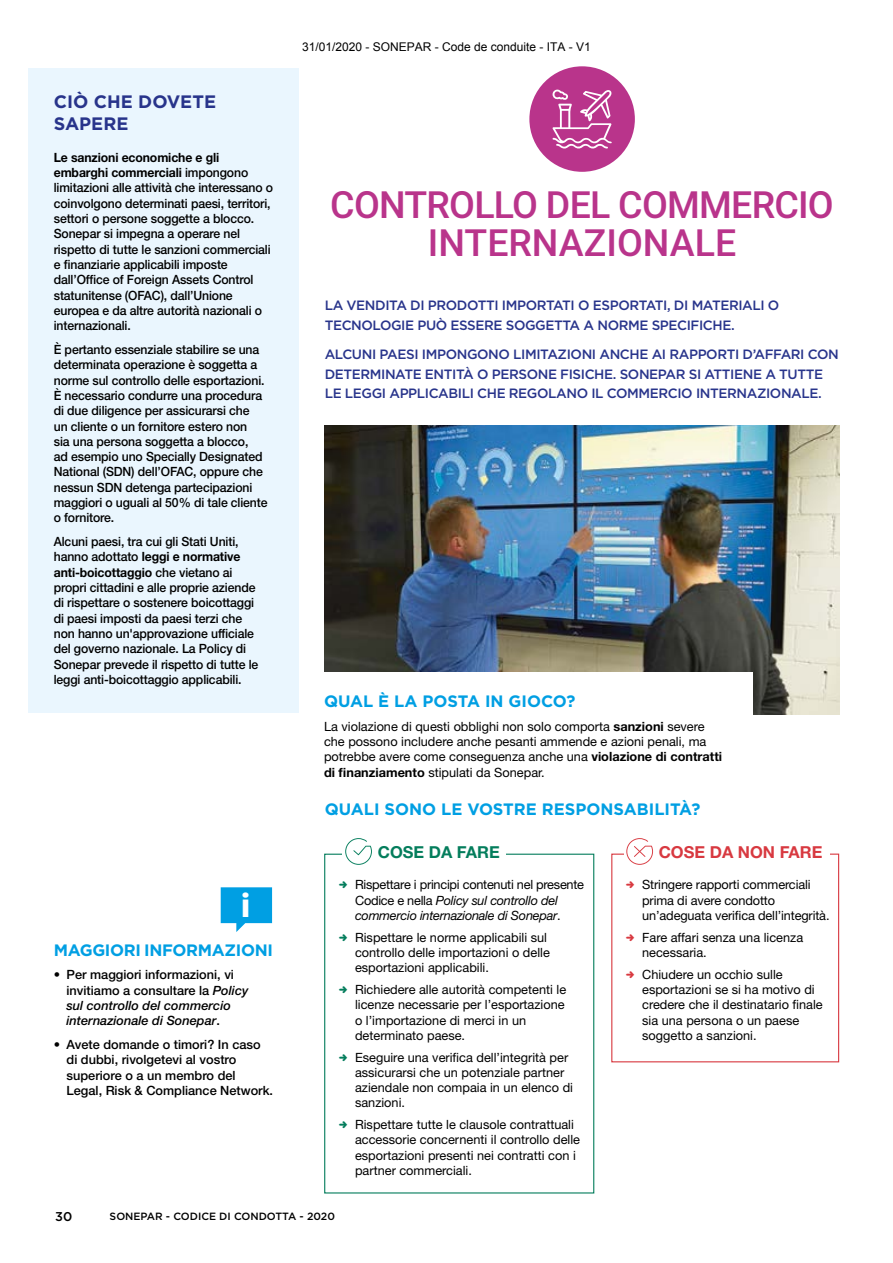
<style>
.page{position:relative;width:893px;height:1263px;background:#fff}
.page>*{position:absolute;margin:0;border:0;box-sizing:border-box;transform-origin:0 0}
.t1{font:500 37.5px/37.8px "Roboto";letter-spacing:-.02em;color:#b9348b;text-align:center}
.t2{font:900 33px "Roboto";color:#fff}
.t3{font:700 18px/21.6px "Gotham";color:#28348b}
.t4{font:700 16.5px "Gotham";letter-spacing:-.005em;color:#009fe3}
.t5{font:700 16.5px "Helvetica Neue LT Std";color:#d83940}
.t6{font:700 16.5px "Helvetica Neue LT Std";color:#047d5c}
.t7{font:500 13.5px/19.5px "Gotham";letter-spacing:-.03em;color:#28348b}
.t8{font:500 12.75px/15.3px "Helvetica Neue LT Std";letter-spacing:-.01em;color:#000;scale:.96 1}
.t9{font:12.75px/15.3px "Helvetica Neue LT Std";color:#000}
.t10{font:500 12.75px/15.3px "Helvetica Neue LT Std";letter-spacing:-.01em;color:#000}
.t11{font:italic 12.75px/15.3px "Helvetica Neue LT Std";letter-spacing:-.02em;color:#000}
.t12{font:italic 500 12.75px/15.3px "Helvetica Neue LT Std";color:#000}
.t13{font:500 12.75px "Gotham";color:#000}
.t14{font:12px "Arial";color:#000}
.t15{font:500 10.5px "Gotham";color:#000}
.s1{font-weight:700}
.s2{font-style:normal}
</style>
<div class="page">
<div style="left:611px;top:853px;width:228px;height:209px;border:1px solid #d83940"></div>
<div style="left:624px;top:846px;width:92px;height:22px;background:#fff"></div>
<svg style="left:626px;top:838px;width:27px;height:27px"></svg>
<div style="left:659px;top:846px;width:171px;height:19px;background:#fff"></div>
<div style="left:28px;top:68px;width:271px;height:645px;background:#eaf6fe"></div>
<svg style="left:221px;top:887px;width:51px;height:45px"></svg>
<div style="left:324px;top:854px;width:270px;height:339px;border:1px solid #047d5c"></div>
<div style="left:342px;top:846px;width:68px;height:22px;background:#fff"></div>
<svg style="left:345px;top:838px;width:27px;height:27px"></svg>
<div style="left:378px;top:846px;width:128px;height:19px;background:#fff"></div>
<img style="left:325px;top:425px;width:514px;height:289px">
<div style="left:529px;top:66px;width:106px;height:106px;background:#b9348b;border-radius:50%"></div>
<svg style="left:552px;top:89px;width:60px;height:60px"></svg>
<div style="left:315px;top:672px;width:438px;height:111px;background:#fff"></div>
<h3 class="t3" style="left:54px;top:91px;width:164px">CIÒ CHE DOVETE<br>SAPERE</h3>
<p class="t8" style="left:54px;top:150px;width:230px"><span class="s1">Le sanzioni economiche e gli embarghi commerciali</span> impongono limitazioni alle attività che interessano o coinvolgono determinati paesi, territori, settori o persone soggette a blocco.<br>Sonepar si impegna a operare nel rispetto di tutte le sanzioni commerciali e finanziarie applicabili imposte dall’Office of Foreign Assets Control statunitense (OFAC), dall’Unione europea e da altre autorità nazionali o internazionali.</p>
<p class="t8" style="left:54px;top:342px;width:224px">È pertanto essenziale stabilire se una determinata operazione è soggetta a norme sul controllo delle esportazioni.<br>È necessario condurre una procedura di due diligence per assicurarsi che<br>un cliente o un fornitore estero non<br>sia una persona soggetta a blocco,<br>ad esempio uno Specially Designated National (SDN) dell’OFAC, oppure che nessun SDN detenga partecipazioni maggiori o uguali al 50% di tale cliente o fornitore.</p>
<p class="t8" style="left:54px;top:534px;width:215px">Alcuni paesi, tra cui gli Stati Uniti, hanno adottato <span class="s1">leggi e normative anti-boicottaggio</span> che vietano ai propri cittadini e alle proprie aziende di rispettare o sostenere boicottaggi di paesi imposti da paesi terzi che non hanno un'approvazione ufficiale del governo nazionale. La Policy di Sonepar prevede il rispetto di tutte le leggi anti-boicottaggio applicabili.</p>
<h2 class="t2" style="left:241px;top:882px;width:11px">i</h2>
<p class="t4" style="left:54px;top:939px;width:221px">MAGGIORI INFORMAZIONI</p>
<p class="t12" style="left:67px;top:967px;width:183px;text-indent:-13px"><span class="s2">• Per maggiori informazioni, vi invitiamo a consultare la</span> Policy sul controllo del commercio internazionale di Sonepar<span class="s2">.</span></p>
<p class="t10" style="left:67px;top:1037px;width:208px;text-indent:-13px">• Avete domande o timori? In caso di dubbi, rivolgetevi al vostro superiore o a un membro del<br>Legal, Risk &amp; Compliance Network.</p>
<p class="t14" style="left:302px;top:39px;width:290px">31/01/2020 - SONEPAR - Code de conduite - ITA - V1</p>
<h1 class="t1" style="left:330px;top:184px;width:505px">CONTROLLO DEL COMMERCIO<br>INTERNAZIONALE</h1>
<p class="t7" style="left:325px;top:296px;width:456px">LA VENDITA DI PRODOTTI IMPORTATI O ESPORTATI, DI MATERIALI O<br>TECNOLOGIE PUÒ ESSERE SOGGETTA A NORME SPECIFICHE.</p>
<p class="t7" style="left:325px;top:345px;width:516px">ALCUNI PAESI IMPONGONO LIMITAZIONI ANCHE AI RAPPORTI D’AFFARI CON<br>DETERMINATE ENTITÀ O PERSONE FISICHE. SONEPAR SI ATTIENE A TUTTE<br>LE LEGGI APPLICABILI CHE REGOLANO IL COMMERCIO INTERNAZIONALE.</p>
<p class="t4" style="left:324px;top:690px;width:253px">QUAL È LA POSTA IN GIOCO?</p>
<p class="t9" style="left:324px;top:718px;width:400px">La violazione di questi obblighi non solo comporta <span class="s1">sanzioni</span> severe che possono includere anche pesanti ammende e azioni penali, ma potrebbe avere come conseguenza anche una <span class="s1">violazione di contratti di finanziamento</span> stipulati da Sonepar.</p>
<p class="t4" style="left:325px;top:798px;width:377px">QUALI SONO LE VOSTRE RESPONSABILITÀ?</p>
<p class="t6" style="left:378px;top:842px;width:123px">COSE DA FARE</p>
<p class="t11" style="left:355px;top:877px;width:230px"><span class="s2">Rispettare i principi contenuti nel presente<br>Codice e nella</span> Policy sul controllo del commercio internazionale di Sonepar<span class="s2">.</span></p>
<p class="t9" style="left:355px;top:929px;width:196px">Rispettare le norme applicabili sul controllo delle importazioni o delle esportazioni applicabili.</p>
<p class="t9" style="left:355px;top:981px;width:213px">Richiedere alle autorità competenti le licenze necessarie per l’esportazione o l’importazione di merci in un determinato paese.</p>
<p class="t9" style="left:355px;top:1049px;width:219px">Eseguire una verifica dell’integrità per assicurarsi che un potenziale partner aziendale non compaia in un elenco di sanzioni.</p>
<p class="t9" style="left:355px;top:1117px;width:227px">Rispettare tutte le clausole contrattuali accessorie concernenti il controllo delle esportazioni presenti nei contratti con i partner commerciali.</p>
<p class="t5" style="left:659px;top:842px;width:165px">COSE DA NON FARE</p>
<p class="t9" style="left:642px;top:877px;width:189px">Stringere rapporti commerciali prima di avere condotto un’adeguata verifica dell’integrità.</p>
<p class="t9" style="left:642px;top:929px;width:163px">Fare affari senza una licenza necessaria.</p>
<p class="t9" style="left:642px;top:966px;width:182px">Chiudere un occhio sulle esportazioni se si ha motivo di credere che il destinatario finale sia una persona o un paese soggetto a sanzioni.</p>
<p class="t13" style="left:55px;top:1208px;width:19px">30</p>
<p class="t15" style="left:110px;top:1210px;width:227px">SONEPAR - CODICE DI CONDOTTA - 2020</p>
</div>
